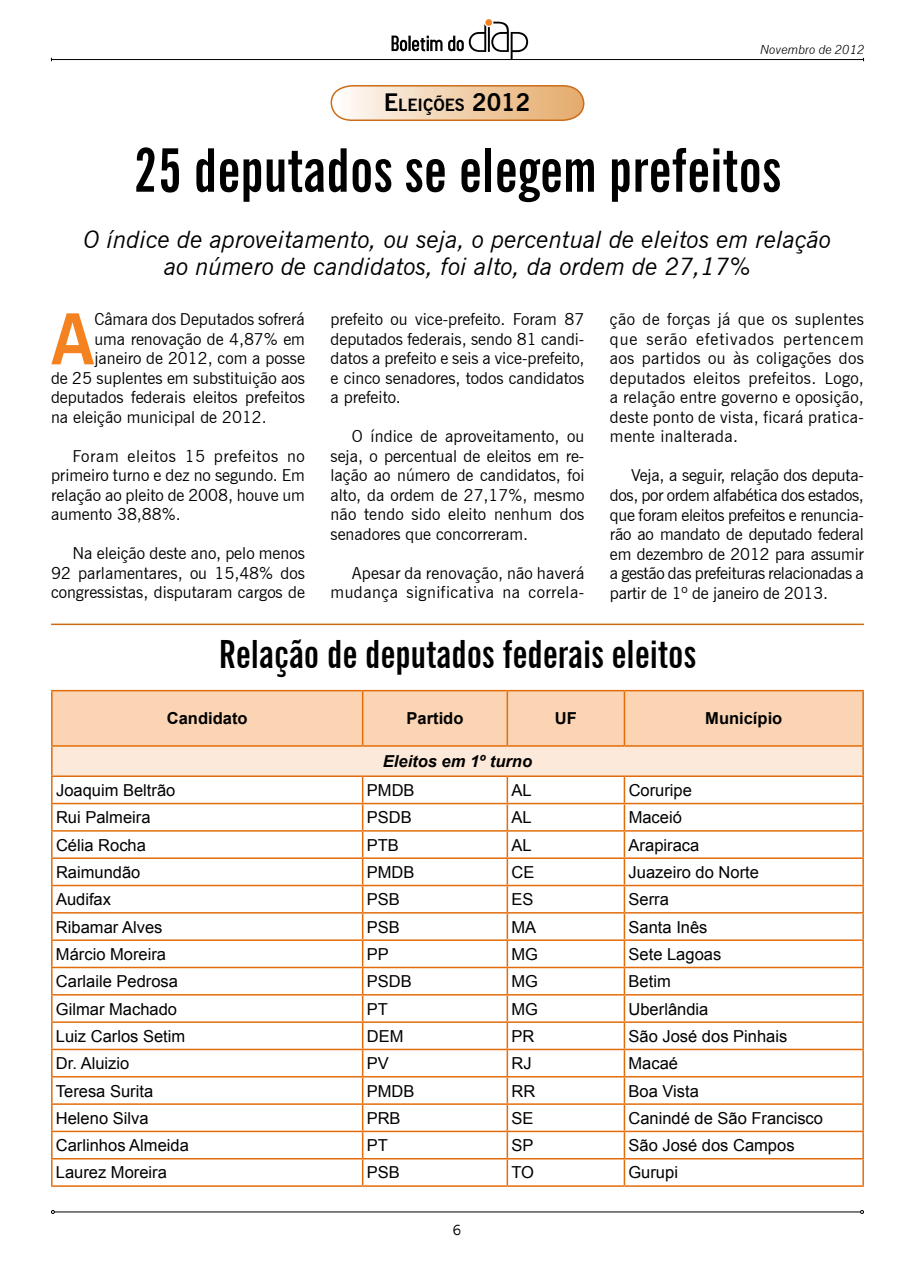
<style>
.page{position:relative;width:915px;height:1263px;background:#fff}
.page>*{position:absolute;margin:0;border:0;box-sizing:border-box;transform-origin:0 0}
.t1{font:700 70.2px "News Gothic BT";color:#f58220}
.t2{font:700 extra-condensed 60px "News Gothic BT";color:#000}
.t3{font:700 extra-condensed 39px "News Gothic BT";color:#000}
.t4{font:italic 24px/27px "News Gothic BT";color:#000;text-align:center}
.t5{font:700 16.8px "News Gothic BT";color:#000}
.t6{font:16.5px/19.5px "News Gothic BT";color:#000;text-align:justify}
.t7{font:16.5px "Arial";color:#000}
.t8{font:16.5px/19.5px "News Gothic BT";letter-spacing:.03em;color:#000;text-align:right}
.t9{font:700 16.5px "Arial";color:#000}
.t10{font:italic 700 16.5px "Arial";color:#000}
.t11{font:13.5px "News Gothic";color:#000}
.t12{font:italic 12px "News Gothic";color:#000}
.s1{font-size:24px}
</style>
<div class="page">
<hr style="left:54px;top:1211px;width:806px;height:1px;background:#000">
<svg style="left:51px;top:1210px;width:4px;height:4px"></svg>
<svg style="left:859px;top:1210px;width:4px;height:4px"></svg>
<div style="left:485px;top:19px;width:7px;height:7px;background:#f58220;border-radius:50%"></div>
<svg style="left:391px;top:22px;width:137px;height:37px"></svg>
<hr style="left:51px;top:59px;width:812px;height:1px;background:#000">
<hr style="left:51px;top:690px;width:311px;height:1px;background:#e36c0a">
<hr style="left:362px;top:690px;width:145px;height:1px;background:#e36c0a">
<hr style="left:507px;top:690px;width:117px;height:1px;background:#e36c0a">
<hr style="left:624px;top:690px;width:239px;height:1px;background:#e36c0a">
<hr style="left:51px;top:745px;width:311px;height:2px;background:#e36c0a">
<hr style="left:51px;top:775px;width:311px;height:2px;background:#e36c0a">
<hr style="left:51px;top:803px;width:311px;height:1px;background:#e36c0a">
<hr style="left:51px;top:830px;width:311px;height:2px;background:#e36c0a">
<hr style="left:51px;top:857px;width:311px;height:2px;background:#e36c0a">
<hr style="left:51px;top:885px;width:311px;height:1px;background:#e36c0a">
<hr style="left:51px;top:912px;width:311px;height:1px;background:#e36c0a">
<hr style="left:51px;top:939px;width:311px;height:2px;background:#e36c0a">
<hr style="left:51px;top:967px;width:311px;height:1px;background:#e36c0a">
<hr style="left:51px;top:994px;width:311px;height:1px;background:#e36c0a">
<hr style="left:51px;top:1021px;width:311px;height:2px;background:#e36c0a">
<hr style="left:51px;top:1049px;width:311px;height:1px;background:#e36c0a">
<hr style="left:51px;top:1076px;width:311px;height:1px;background:#e36c0a">
<hr style="left:51px;top:1103px;width:311px;height:2px;background:#e36c0a">
<hr style="left:51px;top:1131px;width:311px;height:1px;background:#e36c0a">
<hr style="left:51px;top:1158px;width:311px;height:1px;background:#e36c0a">
<hr style="left:51px;top:1185px;width:311px;height:2px;background:#e36c0a">
<hr style="left:362px;top:1185px;width:145px;height:2px;background:#e36c0a">
<hr style="left:507px;top:1185px;width:117px;height:2px;background:#e36c0a">
<hr style="left:624px;top:1185px;width:239px;height:2px;background:#e36c0a">
<hr style="left:51px;top:691px;width:2px;height:54px;background:#e36c0a">
<hr style="left:51px;top:747px;width:2px;height:28px;background:#e36c0a">
<hr style="left:51px;top:777px;width:2px;height:26px;background:#e36c0a">
<hr style="left:51px;top:804px;width:2px;height:26px;background:#e36c0a">
<hr style="left:51px;top:832px;width:2px;height:25px;background:#e36c0a">
<hr style="left:51px;top:859px;width:2px;height:26px;background:#e36c0a">
<hr style="left:51px;top:886px;width:2px;height:26px;background:#e36c0a">
<hr style="left:51px;top:913px;width:2px;height:26px;background:#e36c0a">
<hr style="left:51px;top:941px;width:2px;height:26px;background:#e36c0a">
<hr style="left:51px;top:968px;width:2px;height:26px;background:#e36c0a">
<hr style="left:51px;top:995px;width:2px;height:26px;background:#e36c0a">
<hr style="left:51px;top:1023px;width:2px;height:26px;background:#e36c0a">
<hr style="left:51px;top:1050px;width:2px;height:26px;background:#e36c0a">
<hr style="left:51px;top:1077px;width:2px;height:26px;background:#e36c0a">
<hr style="left:51px;top:1105px;width:2px;height:26px;background:#e36c0a">
<hr style="left:51px;top:1132px;width:2px;height:26px;background:#e36c0a">
<hr style="left:51px;top:1159px;width:2px;height:26px;background:#e36c0a">
<svg style="left:52px;top:691px;width:811px;height:494px"></svg>
<svg style="left:330px;top:85px;width:255px;height:36px;background:#eecba6"></svg>
<hr style="left:51px;top:624px;width:812px;height:1px;background:#ca6c18">
<p class="t5" style="left:383px;top:95px;width:148px"><span class="s1">E</span>LEIÇÕES <span class="s1">2012</span></p>
<p class="t12" style="left:759px;top:43px;width:106px">Novembro de 2012</p>
<h2 class="t2" style="left:134px;top:134px;width:648px">25 deputados se elegem prefeitos</h2>
<h3 class="t4" style="left:84px;top:226px;width:748px">O índice de aproveitamento, ou seja, o percentual de eleitos em relação ao número de candidatos, foi alto, da ordem de 27,17%</h3>
<h1 class="t1" style="left:51px;top:297px;width:45px">A</h1>
<p class="t6" style="left:94px;top:310px;width:212px">Câmara dos Deputados sofrerá</p>
<p class="t6" style="left:94px;top:329px;width:212px">uma renovação de 4,87% em</p>
<p class="t6" style="left:94px;top:349px;width:212px">janeiro de 2012, com a posse</p>
<p class="t6" style="left:51px;top:368px;width:255px">de 25 suplentes em substituição aos</p>
<p class="t6" style="left:51px;top:388px;width:255px">deputados federais eleitos prefeitos</p>
<p class="t6" style="left:51px;top:407px;width:217px">na eleição municipal de 2012.</p>
<p class="t6" style="left:51px;top:446px;width:255px;text-indent:21px">Foram eleitos 15 prefeitos no primeiro turno e dez no segundo. Em relação ao pleito de 2008, houve um aumento 38,88%.</p>
<p class="t6" style="left:51px;top:544px;width:255px;text-indent:21px">Na eleição deste ano, pelo menos 92 parlamentares, ou 15,48% dos congressistas, disputaram cargos de</p>
<p class="t6" style="left:330px;top:310px;width:255px">prefeito ou vice-prefeito. Foram 87 deputados federais, sendo 81 candi&shy;datos a prefeito e seis a vice-prefeito, e cinco senadores, todos candidatos a prefeito.</p>
<p class="t6" style="left:330px;top:427px;width:255px;text-indent:21px">O índice de aproveitamento, ou seja, o percentual de eleitos em re&shy;lação ao número de candidatos, foi alto, da ordem de 27,17%, mesmo não tendo sido eleito nenhum dos senadores que concorreram.</p>
<p class="t8" style="left:330px;top:563px;width:255px">Apesar da renovação, não haverá mudança significativa na correla-</p>
<p class="t6" style="left:609px;top:310px;width:255px">ção de forças já que os suplentes que serão efetivados pertencem aos partidos ou às coligações dos deputados eleitos prefeitos. Logo, a relação entre governo e oposição, deste ponto de vista, ficará pratica&shy;mente inalterada.</p>
<p class="t6" style="left:609px;top:466px;width:255px;text-indent:21px">Veja, a seguir, relação dos deputa&shy;dos, por ordem alfabética dos estados, que foram eleitos prefeitos e renuncia&shy;rão ao mandato de deputado federal em dezembro de 2012 para assumir a gestão das prefeituras relacionadas a partir de 1º de janeiro de 2013.</p>
<h3 class="t3" style="left:219px;top:631px;width:478px">Relação de deputados federais eleitos</h3>
<p class="t9" style="left:167px;top:708px;width:82px">Candidato</p>
<p class="t9" style="left:406px;top:708px;width:58px">Partido</p>
<p class="t9" style="left:554px;top:708px;width:23px">UF</p>
<p class="t9" style="left:705px;top:708px;width:79px">Município</p>
<p class="t10" style="left:383px;top:751px;width:151px">Eleitos em 1º turno</p>
<p class="t7" style="left:56px;top:779px;width:121px">Joaquim Beltrão</p>
<p class="t7" style="left:367px;top:779px;width:49px">PMDB</p>
<p class="t7" style="left:511px;top:779px;width:22px">AL</p>
<p class="t7" style="left:628px;top:779px;width:65px">Coruripe</p>
<p class="t7" style="left:56px;top:807px;width:96px">Rui Palmeira</p>
<p class="t7" style="left:367px;top:807px;width:46px">PSDB</p>
<p class="t7" style="left:511px;top:807px;width:22px">AL</p>
<p class="t7" style="left:628px;top:807px;width:55px">Maceió</p>
<p class="t7" style="left:56px;top:834px;width:91px">Célia Rocha</p>
<p class="t7" style="left:367px;top:834px;width:34px">PTB</p>
<p class="t7" style="left:511px;top:834px;width:22px">AL</p>
<p class="t7" style="left:628px;top:834px;width:72px">Arapiraca</p>
<p class="t7" style="left:56px;top:861px;width:86px">Raimundão</p>
<p class="t7" style="left:367px;top:861px;width:49px">PMDB</p>
<p class="t7" style="left:511px;top:861px;width:24px">CE</p>
<p class="t7" style="left:628px;top:861px;width:132px">Juazeiro do Norte</p>
<p class="t7" style="left:56px;top:888px;width:57px">Audifax</p>
<p class="t7" style="left:367px;top:888px;width:35px">PSB</p>
<p class="t7" style="left:511px;top:888px;width:24px">ES</p>
<p class="t7" style="left:628px;top:888px;width:42px">Serra</p>
<p class="t7" style="left:56px;top:916px;width:108px">Ribamar Alves</p>
<p class="t7" style="left:367px;top:916px;width:35px">PSB</p>
<p class="t7" style="left:511px;top:916px;width:26px">MA</p>
<p class="t7" style="left:628px;top:916px;width:80px">Santa Inês</p>
<p class="t7" style="left:56px;top:943px;width:112px">Márcio Moreira</p>
<p class="t7" style="left:366px;top:943px;width:24px">PP</p>
<p class="t7" style="left:511px;top:943px;width:28px">MG</p>
<p class="t7" style="left:628px;top:943px;width:94px">Sete Lagoas</p>
<p class="t7" style="left:56px;top:970px;width:123px">Carlaile Pedrosa</p>
<p class="t7" style="left:366px;top:970px;width:46px">PSDB</p>
<p class="t7" style="left:511px;top:970px;width:28px">MG</p>
<p class="t7" style="left:628px;top:970px;width:44px">Betim</p>
<p class="t7" style="left:56px;top:998px;width:123px">Gilmar Machado</p>
<p class="t7" style="left:366px;top:998px;width:23px">PT</p>
<p class="t7" style="left:511px;top:998px;width:28px">MG</p>
<p class="t7" style="left:628px;top:998px;width:81px">Uberlândia</p>
<p class="t7" style="left:56px;top:1025px;width:131px">Luiz Carlos Setim</p>
<p class="t7" style="left:366px;top:1025px;width:38px">DEM</p>
<p class="t7" style="left:511px;top:1025px;width:24px">PR</p>
<p class="t7" style="left:628px;top:1025px;width:160px">São José dos Pinhais</p>
<p class="t7" style="left:56px;top:1052px;width:75px">Dr. Aluizio</p>
<p class="t7" style="left:366px;top:1052px;width:24px">PV</p>
<p class="t7" style="left:511px;top:1052px;width:22px">RJ</p>
<p class="t7" style="left:628px;top:1052px;width:51px">Macaé</p>
<p class="t7" style="left:56px;top:1080px;width:99px">Teresa Surita</p>
<p class="t7" style="left:366px;top:1080px;width:49px">PMDB</p>
<p class="t7" style="left:511px;top:1080px;width:25px">RR</p>
<p class="t7" style="left:628px;top:1080px;width:72px">Boa Vista</p>
<p class="t7" style="left:56px;top:1107px;width:94px">Heleno Silva</p>
<p class="t7" style="left:366px;top:1107px;width:35px">PRB</p>
<p class="t7" style="left:511px;top:1107px;width:24px">SE</p>
<p class="t7" style="left:628px;top:1107px;width:196px">Canindé de São Francisco</p>
<p class="t7" style="left:56px;top:1134px;width:134px">Carlinhos Almeida</p>
<p class="t7" style="left:366px;top:1134px;width:23px">PT</p>
<p class="t7" style="left:511px;top:1134px;width:24px">SP</p>
<p class="t7" style="left:628px;top:1134px;width:167px">São José dos Campos</p>
<p class="t7" style="left:56px;top:1162px;width:112px">Laurez Moreira</p>
<p class="t7" style="left:366px;top:1162px;width:35px">PSB</p>
<p class="t7" style="left:511px;top:1162px;width:24px">TO</p>
<p class="t7" style="left:628px;top:1162px;width:51px">Gurupi</p>
<p class="t11" style="left:452px;top:1223px;width:10px">6</p>
</div>
